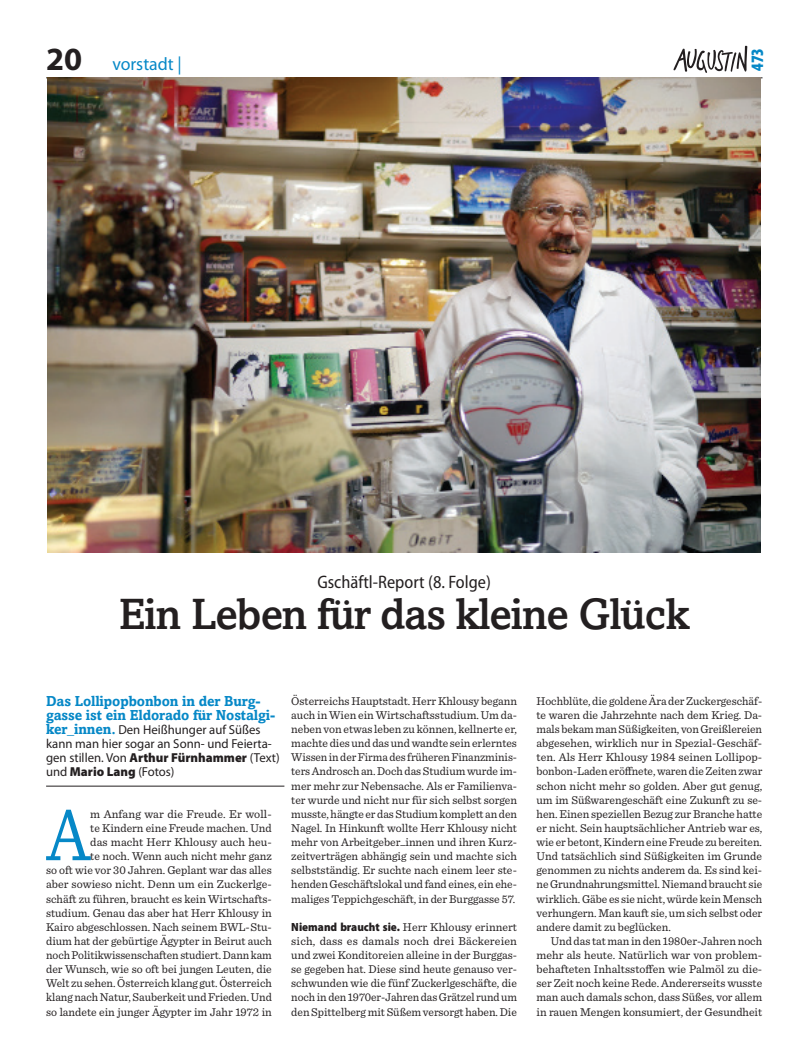
<style>
.page{position:relative;width:798px;height:1063px;background:#fff}
.page>*{position:absolute;margin:0;border:0;box-sizing:border-box;transform-origin:0 0}
.t1{font:76.88px "Sentinel";color:#0688c7;scale:.85 1}
.t2{font:500 43.75px "Amasis MT Std";letter-spacing:-.025em;color:#231f20}
.t3{font:700 32.5px "Myriad Pro";color:#231f20}
.t4{font:semi-condensed 18.12px "Myriad Pro";color:#231f20}
.t5{font:18.12px "Myriad Pro";color:#0688c7}
.t6{font:900 condensed 17.5px "Myriad Pro";color:#0688c7}
.t7{font:700 14.38px/13.9px "Amasis MT Std";letter-spacing:-.01em;color:#0688c7}
.t8{font:13px/14.1px "Myriad Pro";color:#231f20}
.t9{font:11.88px/14.1px "Sentinel";color:#231f20;text-align:justify}
.s1{font-family:"Amasis MT Std";font-weight:700;font-size:14.38px;color:#0688c7}
.s2{font-weight:900}
.s3{font-family:"Myriad Pro";font-weight:900;font-stretch:semi-condensed}
</style>
<div class="page">
<svg style="left:673px;top:46px;width:74px;height:27px"></svg>
<hr style="left:46px;top:78px;width:716px;height:1px;background:#231f20">
<hr style="left:46px;top:786px;width:238px;height:1px;background:#231f20">
<img style="left:48px;top:78px;width:712px;height:474px">
<h3 class="t3" style="left:46px;top:38px;width:38px">20</h3>
<h3 class="t5" style="left:112px;top:53px;width:71px">vorstadt |</h3>
<h3 class="t6" style="left:745px;top:71px;width:25px;rotate:-90deg">473</h3>
<h3 class="t4" style="left:317px;top:572px;width:175px">Gschäftl-Report (8. Folge)</h3>
<h2 class="t2" style="left:119px;top:588px;width:572px">Ein Leben für das kleine Glück</h2>
<p class="t7" style="left:46px;top:694px;width:230px">Das Lollipopbonbon in der Burg&shy;gasse ist ein Eldorado für Nostalgi-</p>
<p class="t8" style="left:46px;top:722px;width:235px"><span class="s1">ker_innen.</span> Den Heißhunger auf Süßes kann man hier sogar an Sonn- und Feierta&shy;gen stillen. Von <span class="s2">Arthur Fürnhammer</span> (Text) und <span class="s2">Mario Lang</span> (Fotos)</p>
<p class="t9" style="left:46px;top:806px;width:227px;text-align:right">m Anfang war die Freude. Er woll-<br>te Kindern eine Freude machen. Und<br>das macht Herr Khlousy auch heu-<br>te noch. Wenn auch nicht mehr ganz<br>so oft wie vor 30 Jahren. Geplant war das alles aber sowieso nicht. Denn um ein Zuckerlge&shy;schäft zu führen, braucht es kein Wirtschafts&shy;studium. Genau das aber hat Herr Khlousy in Kairo abgeschlossen. Nach seinem BWL-Stu&shy;dium hat der gebürtige Ägypter in Beirut auch noch Politikwissenschaften studiert. Dann kam der Wunsch, wie so oft bei jungen Leuten, die Welt zu sehen. Österreich klang gut. Österreich klang nach Natur, Sauberkeit und Frieden. Und so landete ein junger Ägypter im Jahr 1972 in</p>
<h1 class="t1" style="left:46px;top:777px;width:53px">A</h1>
<p class="t9" style="left:291px;top:693px;width:227px">Österreichs Hauptstadt. Herr Khlousy begann auch in Wien ein Wirtschaftsstudium. Um da&shy;neben von etwas leben zu können, kellnerte er, machte dies und das und wandte sein erlerntes Wissen in der Firma des früheren Finanzminis&shy;ters Androsch an. Doch das Studium wurde im&shy;mer mehr zur Nebensache. Als er Familienva&shy;ter wurde und nicht nur für sich selbst sorgen musste, hängte er das Studium komplett an den Nagel. In Hinkunft wollte Herr Khlousy nicht mehr von Arbeitgeber_innen und ihren Kurz&shy;zeitverträgen abhängig sein und machte sich selbstständig. Er suchte nach einem leer ste&shy;henden Geschäftslokal und fand eines, ein ehe&shy;maliges Teppichgeschäft, in der Burggasse 57.</p>
<p class="t9" style="left:291px;top:919px;width:227px"><span class="s3">Niemand braucht sie.</span> Herr Khlousy erinnert sich, dass es damals noch drei Bäckereien und zwei Konditoreien alleine in der Burggas&shy;se gegeben hat. Diese sind heute genauso ver&shy;schwunden wie die fünf Zuckerlgeschäfte, die noch in den 1970er-Jahren das Grätzel rund um den Spittelberg mit Süßem versorgt haben. Die</p>
<p class="t9" style="left:536px;top:693px;width:227px">Hochblüte, die goldene Ära der Zuckergeschäf&shy;te waren die Jahrzehnte nach dem Krieg. Da&shy;mals bekam man Süßigkeiten, von Greißlereien abgesehen, wirklich nur in Spezial-Geschäf&shy;ten. Als Herr Khlousy 1984 seinen Lollipop&shy;bonbon-Laden eröffnete, waren die Zeiten zwar schon nicht mehr so golden. Aber gut genug, um im Süßwarengeschäft eine Zukunft zu se&shy;hen. Einen speziellen Bezug zur Branche hatte er nicht. Sein hauptsächlicher Antrieb war es, wie er betont, Kindern eine Freude zu bereiten.<br>Und tatsächlich sind Süßigkeiten im Grunde genommen zu nichts anderem da. Es sind kei&shy;ne Grundnahrungsmittel. Niemand braucht sie wirklich. Gäbe es sie nicht, würde kein Mensch verhungern. Man kauft sie, um sich selbst oder andere damit zu beglücken.</p>
<p class="t9" style="left:536px;top:933px;width:227px;text-indent:14px">Und das tat man in den 1980er-Jahren noch mehr als heute. Natürlich war von problem&shy;behafteten Inhaltsstoffen wie Palmöl zu die&shy;ser Zeit noch keine Rede. Andererseits wusste man auch damals schon, dass Süßes, vor allem in rauen Mengen konsumiert, der Gesundheit</p>
</div>
